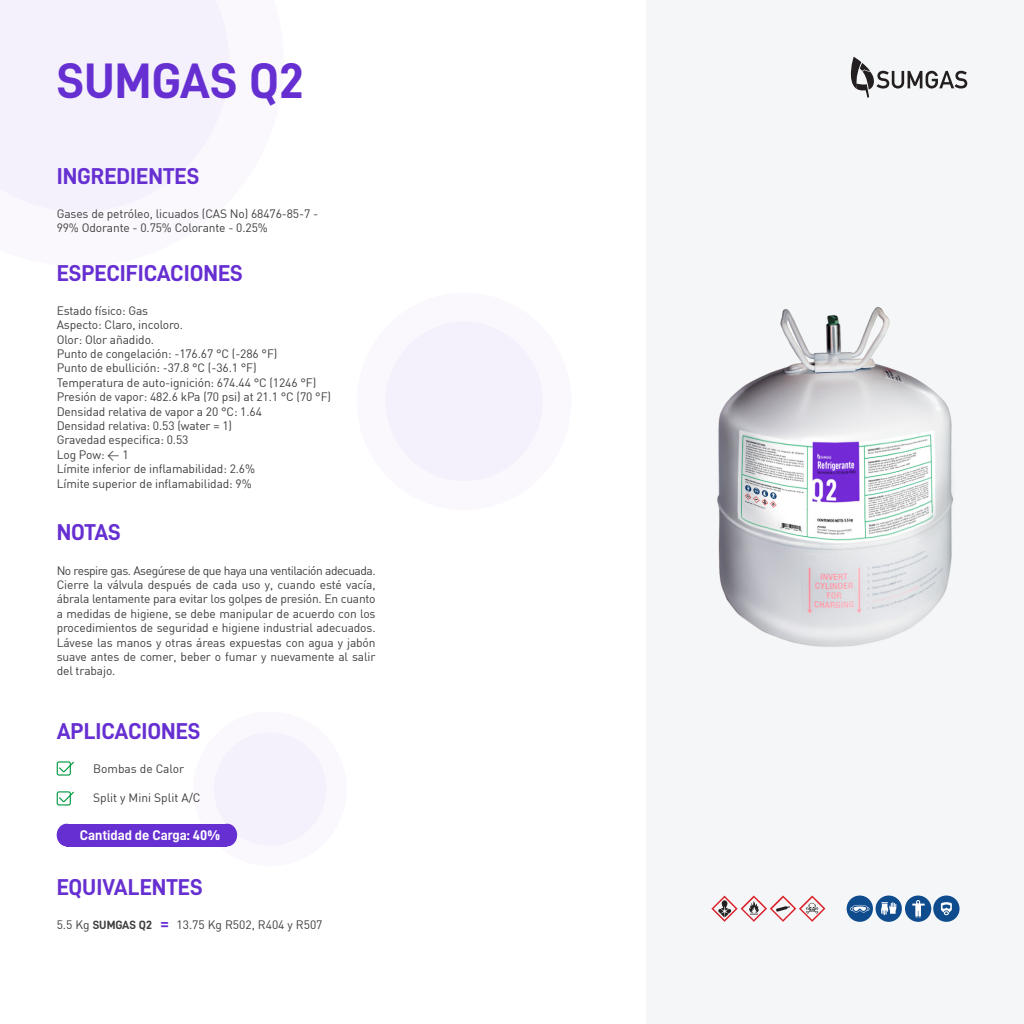
<style>
.page{position:relative;width:1024px;height:1024px;background:#fff}
.page>*{position:absolute;margin:0;border:0;box-sizing:border-box;transform-origin:0 0}
.t1{font:50px "D DIN Bold";color:#662fd1}
.t2{font:23px "D DIN Bold";color:#662fd1}
.t3{font:16px "D DIN Bold";color:#662fd1}
.t4{font:14px "D DIN Bold";color:#fff}
.t5{font:12px/14.4px "DIN";letter-spacing:-.01em;color:#3f3e3e;text-align:justify}
.t6{font:12px "D DIN Bold";color:#3f3e3e}
.s1{font-family:"DIN"}
</style>
<div class="page">
<div style="left:0;top:0;width:229px;height:212px;background:#f5f1fc"></div>
<div style="left:646px;top:0;width:378px;height:1024px;background:#f5f6f7"></div>
<svg style="left:711px;top:896px;width:114px;height:26px"></svg>
<svg style="left:850px;top:57px;width:117px;height:41px"></svg>
<img style="left:717px;top:307px;width:236px;height:340px">
<div style="left:357px;top:293px;width:215px;height:217px;background:#faf8fd;border-radius:50%"></div>
<div style="left:386px;top:322px;width:157px;height:159px;background:#f5f1fc;border-radius:50%"></div>
<div style="left:193px;top:712px;width:154px;height:154px;background:#faf8fd;border-radius:50%"></div>
<div style="left:214px;top:732px;width:112px;height:114px;background:#f5f1fc;border-radius:50%"></div>
<svg style="left:57px;top:761px;width:17px;height:15px"></svg>
<svg style="left:57px;top:791px;width:17px;height:15px"></svg>
<div style="left:66px;top:824px;width:161px;height:22px;background:#662fd1"></div>
<div style="left:57px;top:824px;width:19px;height:22px;background:#662fd1;border-radius:50%"></div>
<div style="left:217px;top:824px;width:20px;height:22px;background:#662fd1;border-radius:50%"></div>
<div style="left:933px;top:896px;width:27px;height:26px;background:#0f4c8e;border-radius:50%"></div>
<svg style="left:941px;top:902px;width:11px;height:13px"></svg>
<div style="left:847px;top:896px;width:26px;height:26px;background:#0f4c8e;border-radius:50%"></div>
<svg style="left:850px;top:905px;width:19px;height:7px"></svg>
<div style="left:876px;top:896px;width:26px;height:26px;background:#0f4c8e;border-radius:50%"></div>
<svg style="left:881px;top:902px;width:15px;height:13px"></svg>
<div style="left:905px;top:896px;width:26px;height:26px;background:#0f4c8e;border-radius:50%"></div>
<svg style="left:912px;top:900px;width:13px;height:18px"></svg>
<p class="t1" style="left:57px;top:53px;width:249px">SUMGAS Q2</p>
<p class="t2" style="left:57px;top:163px;width:144px">INGREDIENTES</p>
<p class="t5" style="left:57px;top:206px;width:263px">Gases de petróleo, licuados (CAS No) 68476-85-7 -</p>
<p class="t5" style="left:57px;top:220px;width:213px">99% Odorante - 0.75% Colorante - 0.25%</p>
<p class="t2" style="left:57px;top:261px;width:188px">ESPECIFICACIONES</p>
<p class="t5" style="left:57px;top:303px;width:93px">Estado físico: Gas</p>
<p class="t5" style="left:57px;top:317px;width:128px">Aspecto: Claro, incoloro.</p>
<p class="t5" style="left:57px;top:332px;width:99px">Olor: Olor añadido.</p>
<p class="t5" style="left:57px;top:346px;width:222px">Punto de congelación: -176.67 °C (-286 °F)</p>
<p class="t5" style="left:57px;top:361px;width:201px">Punto de ebullición: -37.8 °C (-36.1 °F)</p>
<p class="t5" style="left:57px;top:375px;width:261px">Temperatura de auto-ignición: 674.44 °C (1246 °F)</p>
<p class="t5" style="left:57px;top:389px;width:276px">Presión de vapor: 482.6 kPa (70 psi) at 21.1 °C (70 °F)</p>
<p class="t5" style="left:57px;top:404px;width:207px">Densidad relativa de vapor a 20 °C: 1.64</p>
<p class="t5" style="left:57px;top:418px;width:177px">Densidad relativa: 0.53 (water = 1)</p>
<p class="t5" style="left:57px;top:433px;width:133px">Gravedad especifica: 0.53</p>
<p class="t5" style="left:57px;top:447px;width:73px">Log Pow: &lt; 1</p>
<p class="t5" style="left:57px;top:461px;width:200px">Límite inferior de inflamabilidad: 2.6%</p>
<p class="t5" style="left:57px;top:476px;width:197px">Límite superior de inflamabilidad: 9%</p>
<p class="t2" style="left:57px;top:519px;width:66px">NOTAS</p>
<p class="t5" style="left:57px;top:563px;width:320px">No respire gas. Asegúrese de que haya una ventilación adecuada.<br>Cierre la válvula después de cada uso y, cuando esté vacía, ábrala lentamente para evitar los golpes de presión. En cuanto a medidas de higiene, se debe manipular de acuerdo con los procedimientos de seguridad e higiene industrial adecuados.<br>Lávese las manos y otras áreas expuestas con agua y jabón suave antes de comer, beber o fumar y nuevamente al salir del trabajo.</p>
<p class="t2" style="left:57px;top:719px;width:145px">APLICACIONES</p>
<p class="t5" style="left:93px;top:761px;width:93px">Bombas de Calor</p>
<p class="t5" style="left:93px;top:790px;width:109px">Split y Mini Split A/C</p>
<p class="t4" style="left:80px;top:827px;width:142px">Cantidad de Carga: 40%</p>
<p class="t2" style="left:57px;top:874px;width:148px">EQUIVALENTES</p>
<p class="t6" style="left:57px;top:918px;width:97px"><span class="s1">5.5 Kg</span> SUMGAS Q2</p>
<p class="t3" style="left:161px;top:915px;width:10px">=</p>
<p class="t5" style="left:176px;top:917px;width:148px">13.75 Kg R502, R404 y R507</p>
</div>
